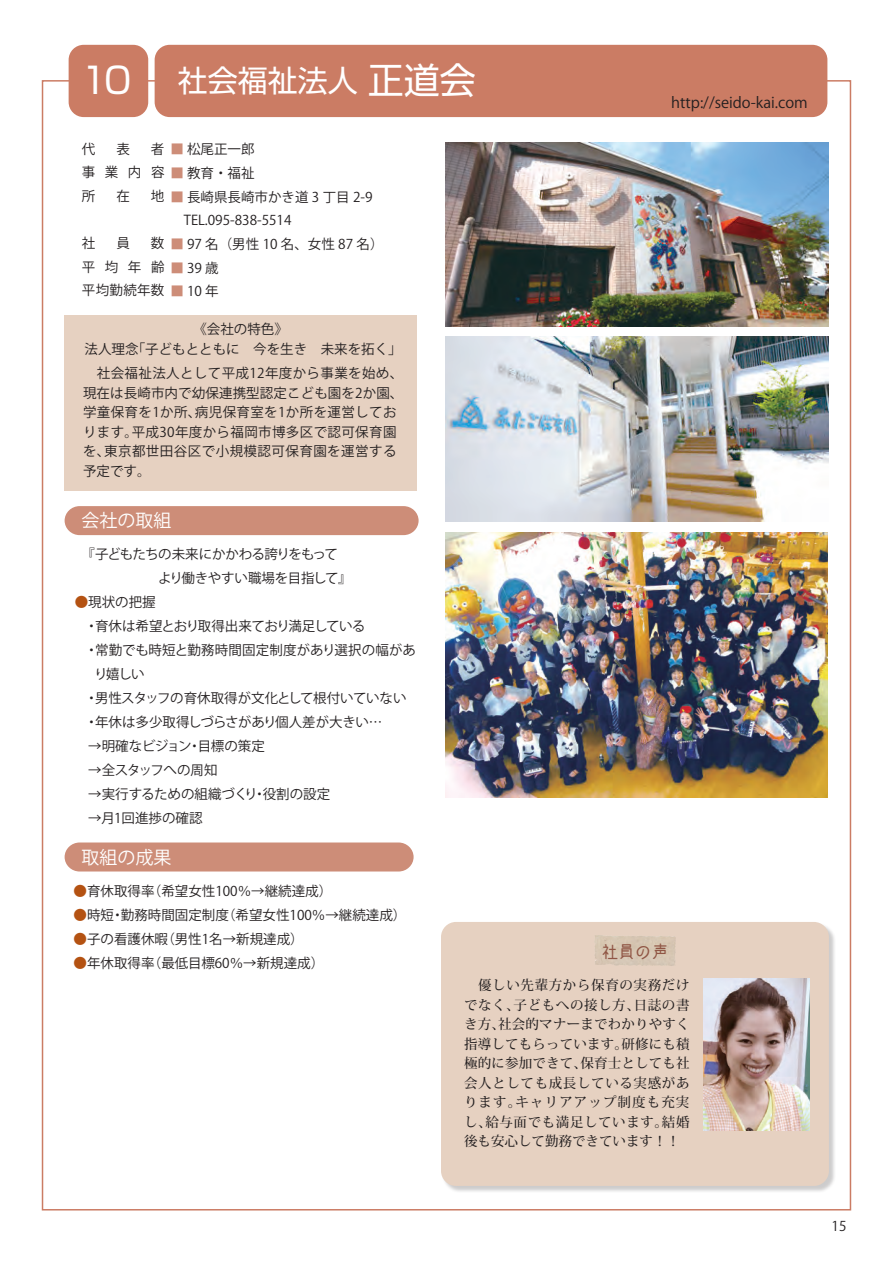
<style>
.page{position:relative;width:893px;height:1263px;background:#fff}
.page>*{position:absolute;margin:0;border:0;box-sizing:border-box;transform-origin:0 0}
.t1{font:36px "Shin Go Pro";color:#fff}
.t2{font:30px "Shin Go Pro";color:#fff}
.t3{font:18px "Koz Go Pro";color:#fff}
.t4{font:16.5px "cinecaption";color:#905645}
.t5{font:15px "Koz Go Pro";color:#231f20}
.t6{font:13.5px "Koz Go Pro";color:#231f20}
.t7{font:13.5px/19.5px "Koz Go Pro";letter-spacing:.025em;color:#231f20}
.t8{font:500 13.5px/19.5px "Koz Min Pro";letter-spacing:.045em;color:#231f20;text-align:justify}
.t9{font:13.5px/24px "Koz Go Pro";letter-spacing:-.04em;color:#231f20}
.t10{font:13.5px "Koz Go Pro";letter-spacing:-.035em;color:#231f20}
.s1{font-size:36px}
.s2{color:#cd8d78}
.s3{color:#b45212}
</style>
<div class="page">
<div style="left:65px;top:506px;width:354px;height:29px;background:#cd8d78"></div>
<div style="left:155px;top:45px;width:672px;height:72px;background:#cb7c64;border-radius:15px"></div>
<div style="left:69px;top:45px;width:79px;height:72px;background:#cb7c64;border-radius:15px"></div>
<div style="left:65px;top:842px;width:349px;height:29px;background:#cd8d78"></div>
<div style="left:65px;top:316px;width:352px;height:175px;background:#e6d1c1"></div>
<img style="left:445px;top:142px;width:384px;height:184px">
<img style="left:445px;top:337px;width:384px;height:184px">
<img style="left:441px;top:922px;width:394px;height:270px">
<div style="left:441px;top:922px;width:388px;height:264px;background:#e6d1c1;border-radius:15px"></div>
<img style="left:595px;top:935px;width:33px;height:30px">
<img style="left:703px;top:978px;width:107px;height:152px">
<img style="left:446px;top:532px;width:382px;height:266px">
<h1 class="t1" style="left:80px;top:51px;width:53px">10</h1>
<h2 class="t2" style="left:178px;top:55px;width:299px">社会福祉法人 <span class="s1">正道会</span></h2>
<p class="t6" style="left:82px;top:140px;width:15px">代</p>
<p class="t6" style="left:116px;top:140px;width:15px">表</p>
<p class="t6" style="left:82px;top:187px;width:15px">所</p>
<p class="t6" style="left:116px;top:187px;width:15px">在</p>
<p class="t6" style="left:82px;top:234px;width:15px">社</p>
<p class="t6" style="left:116px;top:234px;width:15px">員</p>
<p class="t6" style="left:151px;top:141px;width:105px">者 <span class="s2">■</span> 松尾正一郎</p>
<p class="t6" style="left:82px;top:164px;width:174px">事 業 内 容 <span class="s2">■</span> 教育・福祉</p>
<p class="t6" style="left:151px;top:188px;width:223px">地 <span class="s2">■</span> 長崎県長崎市かき道 3 丁目 2-9</p>
<p class="t6" style="left:170px;top:212px;width:123px">　TEL.095-838-5514</p>
<p class="t6" style="left:151px;top:235px;width:234px">数 <span class="s2">■</span> 97 名（男性 10 名、女性 87 名）</p>
<p class="t6" style="left:82px;top:258px;width:138px">平均年齢<span class="s2">■</span> 39 歳</p>
<p class="t7" style="left:82px;top:281px;width:138px">平均勤続年数 <span class="s2">■</span> 10 年</p>
<p class="t6" style="left:193px;top:320px;width:96px">《会社の特色》</p>
<p class="t7" style="left:83px;top:337px;width:322px;line-height:24px">法人理念「子どもとともに　今を生き　未来を拓く」　社会福祉法人として平成12年度から事業を始め、</p>
<p class="t7" style="left:83px;top:383px;width:322px">現在は長崎市内で幼保連携型認定こども園を2か園、学童保育を1か所、病児保育室を1か所を運営しております。平成30年度から福岡市博多区で認可保育園を、東京都世田谷区で小規模認可保育園を運営する予定です。</p>
<h3 class="t3" style="left:81px;top:509px;width:92px">会社の取組</h3>
<p class="t9" style="left:158px;top:542px;width:195px;text-indent:-77px">『子どもたちの未来にかかわる誇りをもってより働きやすい職場を目指して』</p>
<p class="t6" style="left:75px;top:593px;width:82px"><span class="s3">●</span>現状の把握</p>
<p class="t9" style="left:85px;top:614px;width:282px">・育休は希望とおり取得出来ており満足している</p>
<p class="t6" style="left:85px;top:641px;width:332px">・常勤でも時短と勤務時間固定制度があり選択の幅があ</p>
<p class="t6" style="left:94px;top:665px;width:52px">り嬉しい</p>
<p class="t6" style="left:85px;top:689px;width:323px">・男性スタッフの育休取得が文化として根付いていない</p>
<p class="t6" style="left:85px;top:713px;width:299px">・年休は多少取得しづらさがあり個人差が大きい…</p>
<p class="t6" style="left:88px;top:737px;width:178px">→明確なビジョン・目標の策定</p>
<p class="t10" style="left:88px;top:761px;width:131px">→全スタッフへの周知</p>
<p class="t6" style="left:88px;top:785px;width:244px">→実行するための組織づくり・役割の設定</p>
<p class="t6" style="left:88px;top:809px;width:116px">→月1回進捗の確認</p>
<h3 class="t3" style="left:81px;top:845px;width:92px">取組の成果</h3>
<p class="t5" style="left:671px;top:93px;width:138px">http://seido-kai.com</p>
<p class="t6" style="left:74px;top:883px;width:260px"><span class="s3">●</span>育休取得率（希望女性100％→継続達成）</p>
<p class="t6" style="left:74px;top:907px;width:334px"><span class="s3">●</span>時短・勤務時間固定制度（希望女性100％→継続達成）</p>
<p class="t6" style="left:74px;top:931px;width:232px"><span class="s3">●</span>子の看護休暇（男性1名→新規達成）</p>
<p class="t6" style="left:74px;top:955px;width:252px"><span class="s3">●</span>年休取得率（最低目標60％→新規達成）</p>
<p class="t4" style="left:602px;top:943px;width:67px">社員の声</p>
<p class="t8" style="left:464px;top:975px;width:227px">　優しい先輩方から保育の実務だけでなく、子どもへの接し方、日誌の書き方、社会的マナーまでわかりやすく指導してもらっています。研修にも積極的に参加できて、保育士としても社会人としても成長している実感があります。キャリアアップ制度も充実し、給与面でも満足しています。結婚後も安心して勤務できています！！</p>
<p class="t6" style="left:832px;top:1217px;width:16px">15</p>
</div>
